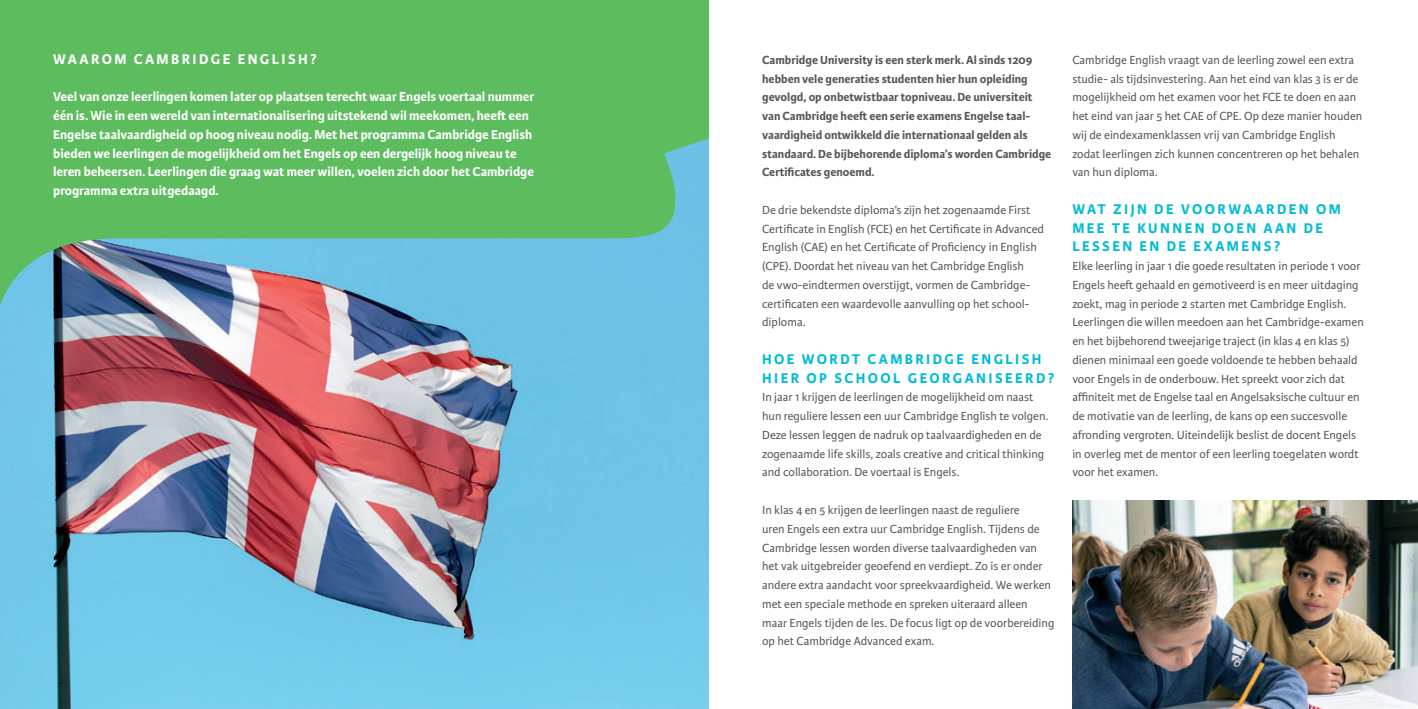
<style>
.page{position:relative;width:1418px;height:709px;background:#fff}
.page>*{position:absolute;margin:0;border:0;box-sizing:border-box;transform-origin:0 0}
.kop{font:700 15px/18.8px "Karmina Sans";letter-spacing:.16em;color:#03bbd7}
.kop-2{font:700 15px "Karmina Sans";letter-spacing:.16em;color:#fff}
.inleiding{font:700 13.75px/18.8px "Karmina Sans";color:#fff}
.body{font:12.5px/18.8px "Karmina Sans";color:#57585a}
.body-2{font:700 12.5px/18.8px "Karmina Sans";color:#57585a}
</style>
<div class="page">
<img style="left:0;top:338px;width:709px;height:371px">
<svg style="left:0;top:0;width:709px;height:338px;background:#65b77e"></svg>
<img style="left:1072px;top:500px;width:345px;height:209px">
<p class="kop-2" style="left:53px;top:50px;width:265px">WAAROM CAMBRIDGE ENGLISH?</p>
<p class="inleiding" style="left:53px;top:88px;width:482px">Veel van onze leerlingen komen later op plaatsen terecht waar Engels voertaal nummer één is. Wie in een wereld van internationalisering uitstekend wil meekomen, heeft een Engelse taalvaardigheid op hoog niveau nodig. Met het programma Cambridge English bieden we leerlingen de mogelijkheid om het Engels op een dergelijk hoog niveau te leren beheersen. Leerlingen die graag wat meer willen, voelen zich door het Cambridge programma extra uitgedaagd.</p>
<p class="body-2" style="left:762px;top:51px;width:290px">Cambridge University is een sterk merk. Al sinds 1209 hebben vele generaties studenten hier hun opleiding gevolgd, op onbetwistbaar topniveau. De universiteit van Cambridge heeft een serie examens Engelse taal&shy;vaardigheid ontwikkeld die internationaal gelden als standaard. De bijbehorende diploma’s worden Cambridge Certificates genoemd.</p>
<p class="body" style="left:762px;top:201px;width:283px">De drie bekendste diploma’s zijn het zogenaamde First Certificate in English (FCE) en het Certificate in Advanced English (CAE) en het Certificate of Proficiency in English (CPE). Doordat het niveau van het Cambridge English<br>de vwo-eindtermen overstijgt, vormen de Cambridge&shy;certificaten een waardevolle aanvulling op het school&shy;diploma.</p>
<p class="kop" style="left:762px;top:350px;width:294px">HOE WORDT CAMBRIDGE ENGLISH<br>HIER OP SCHOOL GEORGANISEERD?</p>
<p class="body" style="left:762px;top:388px;width:288px">In jaar 1 krijgen de leerlingen de mogelijkheid om naast hun reguliere lessen een uur Cambridge English te volgen.<br>Deze lessen leggen de nadruk op taalvaardigheden en de zogenaamde life skills, zoals creative and critical thinking and collaboration. De voertaal is Engels.</p>
<p class="body" style="left:762px;top:501px;width:294px">In klas 4 en 5 krijgen de leerlingen naast de reguliere<br>uren Engels een extra uur Cambridge English. Tijdens de Cambridge lessen worden diverse taalvaardigheden van het vak uitgebreider geoefend en verdiept. Zo is er onder andere extra aandacht voor spreekvaardigheid. We werken met een speciale methode en spreken uiteraard alleen maar Engels tijden de les. De focus ligt op de voorbereiding op het Cambridge Advanced exam.</p>
<p class="body" style="left:1072px;top:51px;width:291px">Cambridge English vraagt van de leerling zowel een extra studie- als tijdsinvestering. Aan het eind van klas 3 is er de mogelijkheid om het examen voor het FCE te doen en aan het eind van jaar 5 het CAE of CPE. Op deze manier houden wij de eindexamenklassen vrij van Cambridge English zodat leerlingen zich kunnen concentreren op het behalen van hun diploma.</p>
<p class="kop" style="left:1072px;top:200px;width:270px">WAT ZIJN DE VOORWAARDEN OM<br>MEE TE KUNNEN DOEN AAN DE<br>LESSEN EN DE EXAMENS?</p>
<p class="body" style="left:1072px;top:257px;width:289px">Elke leerling in jaar 1 die goede resultaten in periode 1 voor<br>Engels heeft gehaald en gemotiveerd is en meer uitdaging zoekt, mag in periode 2 starten met Cambridge English.</p>
<p class="body" style="left:1072px;top:313px;width:293px">Leerlingen die willen meedoen aan het Cambridge-examen en het bijbehorend tweejarige traject (in klas 4 en klas 5) dienen minimaal een goede voldoende te hebben behaald voor Engels in de onderbouw. Het spreekt voor zich dat affiniteit met de Engelse taal en Angelsaksische cultuur en de motivatie van de leerling, de kans op een succesvolle afronding vergroten. Uiteindelijk beslist de docent Engels in overleg met de mentor of een leerling toegelaten wordt voor het examen.</p>
</div>
